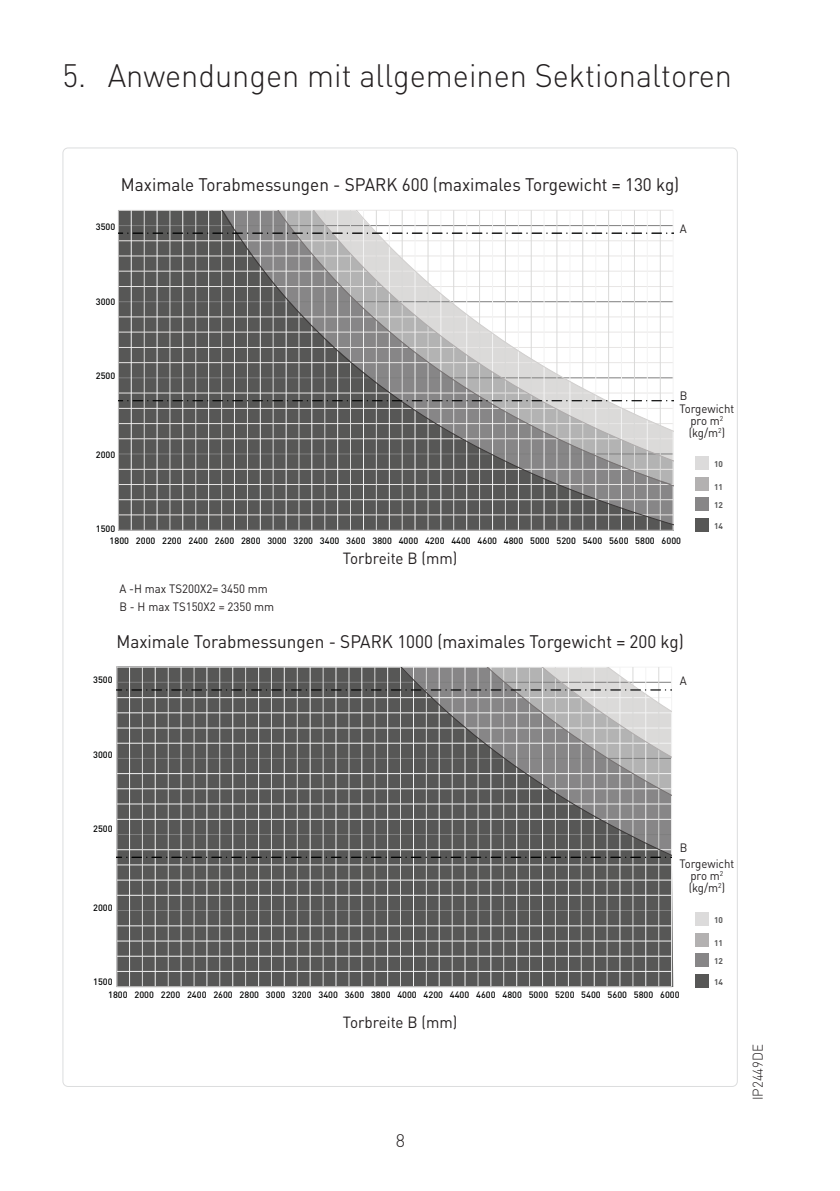
<style>
.page{position:relative;width:840px;height:1191px;background:#fff}
.page>*{position:absolute;margin:0;border:0;box-sizing:border-box;transform-origin:0 0}
.t1{font:300 32px "DIN Pro";color:#231f20;scale:.96 1}
.t2{font:18px "DIN Pro";color:#231f20;scale:.95 1}
.t3{font:300 18px "DIN Pro";color:#231f20}
.t4{font:16px "DIN Pro";color:#231f20;scale:.95 1}
.t5{font:300 14px "DIN Pro";color:#231f20;scale:.95 1}
.t6{font:12px/12px "DIN Pro";color:#231f20;text-align:center;scale:.95 1}
.t7{font:500 9.2px/13px "DIN Pro";color:#010202}
.t8{font:700 8.2px "DIN Pro";letter-spacing:-.01em;color:#595959}
</style>
<div class="page">
<div style="left:119px;top:211px;width:69px;height:319px;background:#575756"></div>
<hr style="left:118px;top:514px;width:554px;height:1px;background:#e8e6e5">
<hr style="left:118px;top:499px;width:554px;height:1px;background:#e8e6e5">
<hr style="left:118px;top:484px;width:554px;height:1px;background:#e8e6e5">
<hr style="left:118px;top:469px;width:554px;height:1px;background:#e8e6e5">
<hr style="left:118px;top:438px;width:554px;height:1px;background:#e8e6e5">
<hr style="left:118px;top:423px;width:554px;height:1px;background:#e8e6e5">
<hr style="left:118px;top:408px;width:554px;height:1px;background:#e8e6e5">
<hr style="left:118px;top:393px;width:554px;height:1px;background:#e8e6e5">
<hr style="left:118px;top:362px;width:554px;height:1px;background:#e8e6e5">
<hr style="left:118px;top:347px;width:554px;height:1px;background:#e8e6e5">
<hr style="left:118px;top:332px;width:554px;height:1px;background:#e8e6e5">
<hr style="left:118px;top:316px;width:554px;height:1px;background:#e8e6e5">
<hr style="left:118px;top:286px;width:554px;height:1px;background:#e8e6e5">
<hr style="left:118px;top:271px;width:554px;height:1px;background:#e8e6e5">
<hr style="left:118px;top:256px;width:554px;height:1px;background:#e8e6e5">
<hr style="left:118px;top:240px;width:554px;height:1px;background:#e8e6e5">
<hr style="left:118px;top:210px;width:554px;height:1px;background:#e8e6e5">
<hr style="left:118px;top:453px;width:554px;height:1px;background:#7f7f7f">
<hr style="left:118px;top:377px;width:554px;height:1px;background:#7f7f7f">
<hr style="left:118px;top:301px;width:554px;height:1px;background:#7f7f7f">
<hr style="left:118px;top:225px;width:554px;height:1px;background:#7f7f7f">
<hr style="left:131px;top:210px;width:1px;height:320px;background:#f3f3f3">
<hr style="left:157px;top:210px;width:1px;height:320px;background:#f3f3f3">
<hr style="left:182px;top:210px;width:1px;height:320px;background:#f3f3f3">
<hr style="left:144px;top:210px;width:1px;height:320px;background:#d9d9d8">
<hr style="left:169px;top:210px;width:1px;height:320px;background:#d9d9d8">
<hr style="left:118px;top:210px;width:1px;height:320px;background:#c0bfbf">
<hr style="left:118px;top:530px;width:554px;height:1px;background:#c0bfbf">
<svg style="left:188px;top:210px;width:485px;height:320px"></svg>
<svg style="left:118px;top:400px;width:555px;height:1px"></svg>
<svg style="left:118px;top:232px;width:555px;height:2px"></svg>
<svg style="left:118px;top:666px;width:555px;height:321px;background:#5e5e5d"></svg>
<hr style="left:116px;top:971px;width:555px;height:1px;background:#f3f3f3">
<hr style="left:116px;top:956px;width:555px;height:1px;background:#f3f3f3">
<hr style="left:116px;top:940px;width:555px;height:1px;background:#f3f3f3">
<hr style="left:116px;top:925px;width:555px;height:1px;background:#f3f3f3">
<hr style="left:116px;top:895px;width:555px;height:1px;background:#f3f3f3">
<hr style="left:116px;top:879px;width:555px;height:1px;background:#f3f3f3">
<hr style="left:116px;top:864px;width:555px;height:1px;background:#f3f3f3">
<hr style="left:116px;top:849px;width:555px;height:1px;background:#f3f3f3">
<hr style="left:116px;top:819px;width:555px;height:1px;background:#f3f3f3">
<hr style="left:116px;top:803px;width:555px;height:1px;background:#f3f3f3">
<hr style="left:116px;top:788px;width:555px;height:1px;background:#f3f3f3">
<hr style="left:116px;top:773px;width:555px;height:1px;background:#f3f3f3">
<hr style="left:116px;top:743px;width:555px;height:1px;background:#f3f3f3">
<hr style="left:116px;top:727px;width:555px;height:1px;background:#f3f3f3">
<hr style="left:116px;top:712px;width:555px;height:1px;background:#f3f3f3">
<hr style="left:116px;top:697px;width:555px;height:1px;background:#f3f3f3">
<hr style="left:116px;top:667px;width:555px;height:1px;background:#f3f3f3">
<hr style="left:116px;top:910px;width:555px;height:1px;background:#7f7f7f">
<hr style="left:116px;top:834px;width:555px;height:1px;background:#7f7f7f">
<hr style="left:116px;top:758px;width:555px;height:1px;background:#7f7f7f">
<hr style="left:116px;top:682px;width:555px;height:1px;background:#7f7f7f">
<hr style="left:129px;top:667px;width:1px;height:319px;background:#f3f3f3">
<hr style="left:155px;top:667px;width:1px;height:319px;background:#f3f3f3">
<hr style="left:181px;top:667px;width:1px;height:319px;background:#f3f3f3">
<hr style="left:206px;top:667px;width:1px;height:319px;background:#f3f3f3">
<hr style="left:232px;top:667px;width:1px;height:319px;background:#f3f3f3">
<hr style="left:258px;top:667px;width:1px;height:319px;background:#f3f3f3">
<hr style="left:284px;top:667px;width:1px;height:319px;background:#f3f3f3">
<hr style="left:309px;top:667px;width:1px;height:319px;background:#f3f3f3">
<hr style="left:335px;top:667px;width:1px;height:319px;background:#f3f3f3">
<hr style="left:671px;top:667px;width:1px;height:319px;background:#f3f3f3">
<hr style="left:142px;top:667px;width:1px;height:319px;background:#d9d9d8">
<hr style="left:168px;top:667px;width:1px;height:319px;background:#d9d9d8">
<hr style="left:194px;top:667px;width:1px;height:319px;background:#d9d9d8">
<hr style="left:219px;top:667px;width:1px;height:319px;background:#d9d9d8">
<hr style="left:245px;top:667px;width:1px;height:319px;background:#d9d9d8">
<hr style="left:271px;top:667px;width:1px;height:319px;background:#d9d9d8">
<hr style="left:297px;top:667px;width:1px;height:319px;background:#d9d9d8">
<hr style="left:322px;top:667px;width:1px;height:319px;background:#d9d9d8">
<hr style="left:116px;top:667px;width:1px;height:319px;background:#c0bfbf">
<hr style="left:116px;top:986px;width:555px;height:1px;background:#c0bfbf">
<svg style="left:348px;top:667px;width:323px;height:320px;background:#7c7c7b"></svg>
<svg style="left:116px;top:856px;width:555px;height:2px"></svg>
<svg style="left:116px;top:689px;width:555px;height:1px"></svg>
<div style="left:695px;top:518px;width:13px;height:14px;background:#575756"></div>
<div style="left:695px;top:497px;width:13px;height:14px;background:#878687"></div>
<div style="left:695px;top:477px;width:13px;height:13px;background:#b3b1b1"></div>
<div style="left:695px;top:456px;width:13px;height:13px;background:#dcdbdb"></div>
<div style="left:695px;top:974px;width:13px;height:14px;background:#575756"></div>
<div style="left:695px;top:953px;width:13px;height:14px;background:#878687"></div>
<div style="left:695px;top:932px;width:13px;height:14px;background:#b3b1b1"></div>
<div style="left:695px;top:912px;width:13px;height:13px;background:#dcdbdb"></div>
<h1 class="t1" style="left:62px;top:64px;width:698px">5. Anwendungen mit allgemeinen Sektionaltoren</h1>
<h2 class="t2" style="left:121px;top:174px;width:589px">Maximale Torabmessungen - SPARK 600 (maximales Torgewicht = 130 kg)</h2>
<p class="t7" style="left:96px;top:221px;width:21px">3500</p>
<p class="t7" style="left:96px;top:296px;width:21px">3000</p>
<p class="t7" style="left:96px;top:371px;width:21px">2500</p>
<p class="t7" style="left:96px;top:449px;width:21px">2000</p>
<p class="t7" style="left:96px;top:523px;width:21px">1500</p>
<h3 class="t6" style="left:679px;top:223px;width:9px">A</h3>
<h3 class="t6" style="left:679px;top:390px;width:10px">B</h3>
<h3 class="t6" style="left:679px;top:402px;width:59px">Torgewicht pro m<sup>2 </sup>(kg/m<sup>2</sup>)</h3>
<p class="t8" style="left:713px;top:459px;width:10px">10</p>
<p class="t8" style="left:713px;top:482px;width:10px">11</p>
<p class="t8" style="left:713px;top:501px;width:10px">12</p>
<p class="t8" style="left:713px;top:521px;width:10px">14</p>
<p class="t7" style="left:110px;top:535px;width:572px">1800 2000 2200 2400 2600 2800 3000 3200 3400 3600 3800 4000 4200 4400 4600 4800 5000 5200 5400 5600 5800 6000</p>
<h3 class="t6" style="left:119px;top:580px;width:164px;line-height:18px;text-align:left">A -H max TS200X2= 3450 mm<br>B - H max TS150X2 = 2350 mm</h3>
<h3 class="t4" style="left:343px;top:549px;width:122px">Torbreite B (mm)</h3>
<h2 class="t2" style="left:116px;top:631px;width:598px">Maximale Torabmessungen - SPARK 1000 (maximales Torgewicht = 200 kg)</h2>
<p class="t7" style="left:93px;top:674px;width:21px">3500</p>
<p class="t7" style="left:93px;top:749px;width:21px">3000</p>
<h3 class="t6" style="left:679px;top:674px;width:9px">A</h3>
<p class="t7" style="left:93px;top:823px;width:21px">2500</p>
<p class="t7" style="left:93px;top:902px;width:21px">2000</p>
<h3 class="t6" style="left:679px;top:841px;width:10px">B</h3>
<h3 class="t6" style="left:679px;top:858px;width:59px">Torgewicht pro m<sup>2 </sup>(kg/m<sup>2</sup>)</h3>
<p class="t7" style="left:108px;top:976px;width:572px;text-indent:-15px">1500<br>1800 2000 2200 2400 2600 2800 3000 3200 3400 3600 3800 4000 4200 4400 4600 4800 5000 5200 5400 5600 5800 6000</p>
<h3 class="t4" style="left:343px;top:1013px;width:122px">Torbreite B (mm)</h3>
<p class="t8" style="left:713px;top:915px;width:10px">10</p>
<p class="t8" style="left:713px;top:938px;width:10px">11</p>
<p class="t8" style="left:713px;top:956px;width:10px">12</p>
<p class="t8" style="left:713px;top:977px;width:10px">14</p>
<h2 class="t3" style="left:395px;top:1134px;width:11px">8</h2>
<h3 class="t5" style="left:752px;top:1100px;width:61px;rotate:-90deg">IP2449DE</h3>
</div>
